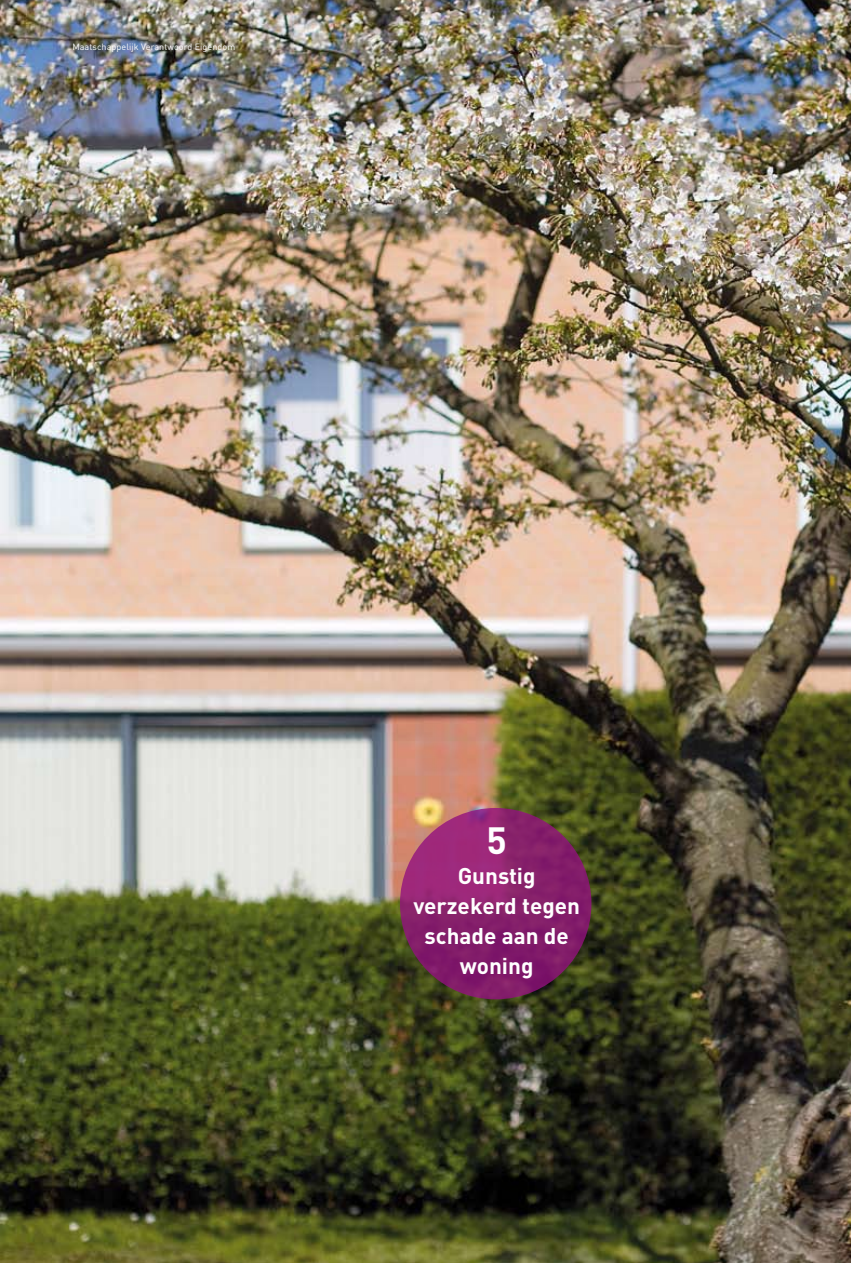
<style>
.page{position:relative;width:851px;height:1263px;background:#fff}
.page>*{position:absolute;margin:0;border:0;box-sizing:border-box;transform-origin:0 0}
.t1{font:700 37.5px "DIN";color:#fff}
.t2{font:700 22.5px/30px "DIN";color:#fff;text-align:center}
.t3{font:9px "DIN";letter-spacing:.01em;color:#fff}
</style>
<div class="page">
<img style="left:0;top:0;width:850px;height:1263px">
<div style="left:64px;top:34px;width:179px;height:25px;background:#000;opacity:.55"></div>
<svg style="left:400px;top:808px;width:191px;height:191px;background:#8a206e"></svg>
<p class="t3" style="left:72px;top:41px;width:164px">Maatschappelijk Verantwoord Eigendom</p>
<h1 class="t1" style="left:486px;top:815px;width:22px">5</h1>
<p class="t2" style="left:413px;top:860px;width:168px">Gunstig verzekerd tegen schade aan de woning</p>
</div>
